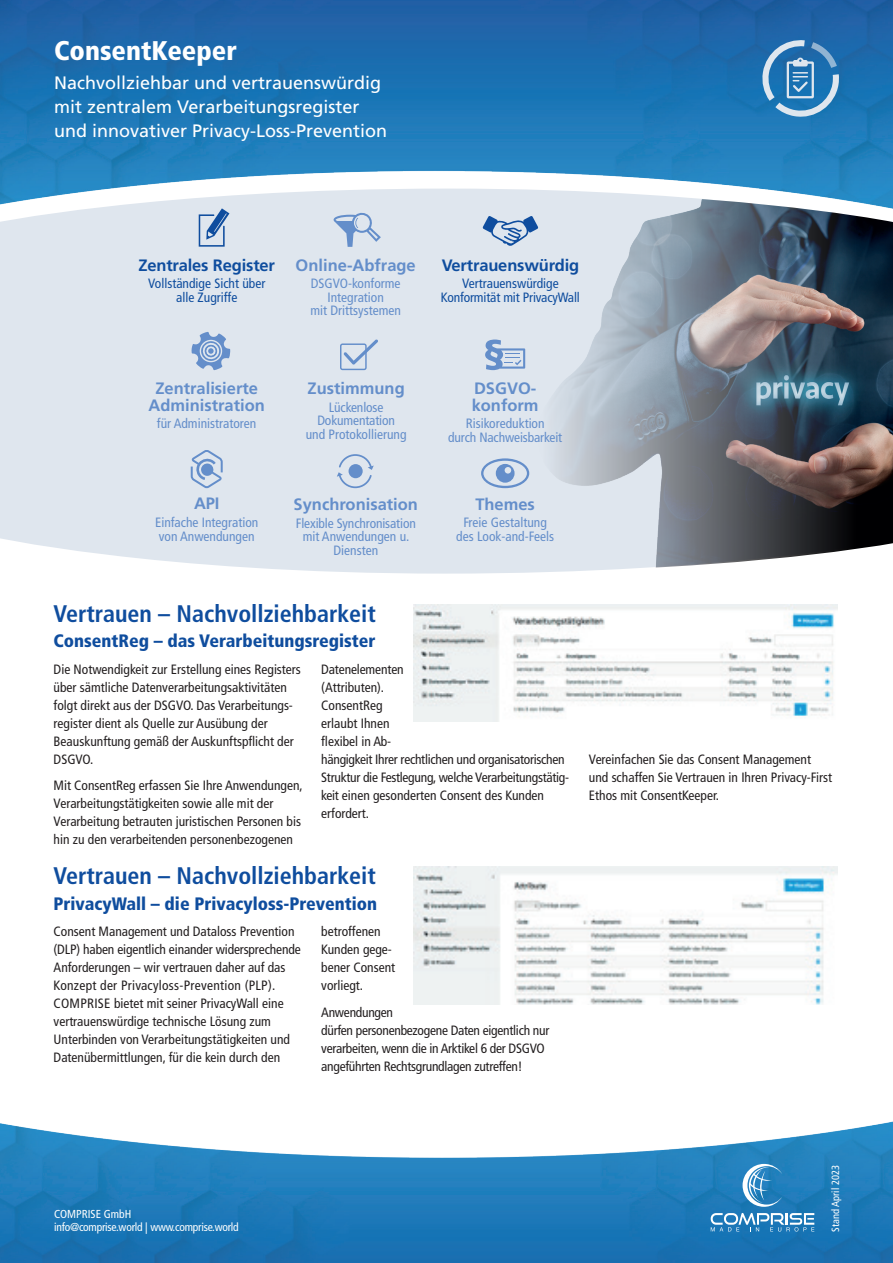
<style>
.page{position:relative;width:893px;height:1263px;background:#fff}
.page>*{position:absolute;margin:0;border:0;box-sizing:border-box;transform-origin:0 0}
.t1{font:900 condensed 27px "Frutiger";color:#fff}
.t2{font:700 condensed 24px "Frutiger";color:#0f4d9e}
.t3{font:18px/24px "Frutiger";color:#fff}
.t4{font:900 condensed 18px "Frutiger";color:#0f4d9e}
.t5{font:700 16.5px/16.5px "Frutiger";color:#648eca;text-align:center}
.t6{font:700 16.5px "Frutiger";letter-spacing:-.01em;color:#0f4d9e}
.t7{font:condensed 13.5px/18px "Frutiger LT Std";color:#231f20}
.t8{font:condensed 13.5px/18px "Frutiger LT Std";letter-spacing:-.02em;color:#231f20}
.t9{font:condensed 13.5px/13.5px "Frutiger";color:#648eca;text-align:center}
.t10{font:condensed 13.5px/13.5px "Frutiger";color:#0f4d9e;text-align:center}
.t11{font:condensed 11.55px/13.2px "Frutiger";letter-spacing:-.02em;color:#fff}
.t12{font:condensed 10.5px "Frutiger";color:#fff}
</style>
<div class="page">
<div style="left:0;top:214px;width:497px;height:88px;background:#dfe6ee"></div>
<div style="left:0;top:302px;width:634px;height:272px;background:#dfe6ee"></div>
<img style="left:497px;top:214px;width:396px;height:354px">
<svg style="left:481px;top:458px;width:48px;height:30px"></svg>
<svg style="left:334px;top:214px;width:47px;height:33px;background:#b9cbe3"></svg>
<svg style="left:337px;top:454px;width:37px;height:34px"></svg>
<div style="left:349px;top:464px;width:14px;height:14px;background:#648eca;border-radius:50%"></div>
<svg style="left:483px;top:216px;width:55px;height:30px;background:#9ab3d3"></svg>
<svg style="left:192px;top:332px;width:38px;height:38px"></svg>
<svg style="left:340px;top:339px;width:38px;height:31px"></svg>
<svg style="left:191px;top:450px;width:32px;height:38px"></svg>
<svg style="left:199px;top:214px;width:30px;height:33px"></svg>
<svg style="left:485px;top:339px;width:40px;height:31px"></svg>
<img style="left:0;top:0;width:893px;height:214px">
<svg style="left:762px;top:40px;width:77px;height:77px;background:#4d8ec0"></svg>
<img style="left:0;top:1121px;width:893px;height:142px">
<img style="left:414px;top:604px;width:423px;height:118px">
<img style="left:414px;top:866px;width:423px;height:138px">
<svg style="left:743px;top:1164px;width:39px;height:43px;background:#599ecb"></svg>
<svg style="left:711px;top:1213px;width:103px;height:18px"></svg>
<h1 class="t1" style="left:54px;top:35px;width:184px">ConsentKeeper</h1>
<h3 class="t3" style="left:54px;top:70px;width:335px">Nachvollziehbar und vertrauenswürdig mit zentralem Verarbeitungsregister und innovativer Privacy-Loss-Prevention</h3>
<p class="t6" style="left:138px;top:255px;width:138px">Zentrales Register</p>
<p class="t10" style="left:148px;top:277px;width:119px">Vollständige Sicht über alle Zugriffe</p>
<p class="t5" style="left:296px;top:257px;width:122px">Online-Abfrage</p>
<p class="t9" style="left:310px;top:277px;width:92px">DSGVO-konforme<br>Integration<br>mit Drittsystemen</p>
<p class="t6" style="left:442px;top:255px;width:139px">Vertrauenswürdig</p>
<p class="t10" style="left:441px;top:277px;width:140px">Vertrauenswürdige<br>Konformität mit PrivacyWall</p>
<p class="t5" style="left:149px;top:380px;width:118px">Zentralisierte<br>Administration</p>
<p class="t9" style="left:157px;top:417px;width:101px">für Administratoren</p>
<p class="t5" style="left:308px;top:380px;width:99px">Zustimmung</p>
<p class="t9" style="left:306px;top:400px;width:102px">Lückenlose<br>Dokumentation<br>und Protokollierung</p>
<p class="t5" style="left:472px;top:380px;width:68px;text-align:left">DSGVO&shy;konform</p>
<p class="t9" style="left:448px;top:417px;width:116px">Risikoreduktion<br>durch Nachweisbarkeit</p>
<p class="t5" style="left:194px;top:495px;width:27px">API</p>
<p class="t9" style="left:155px;top:516px;width:105px;text-align:left">Einfache Integration von Anwendungen</p>
<p class="t5" style="left:294px;top:496px;width:126px">Synchronisation</p>
<p class="t9" style="left:296px;top:516px;width:122px">Flexible Synchronisation mit Anwendungen u.<br>Diensten</p>
<p class="t5" style="left:475px;top:495px;width:61px">Themes</p>
<p class="t9" style="left:456px;top:516px;width:99px">Freie Gestaltung des Look-and-Feels</p>
<h2 class="t2" style="left:54px;top:599px;width:324px">Vertrauen – Nachvollziehbarkeit</h2>
<h3 class="t4" style="left:54px;top:630px;width:323px">ConsentReg – das Verarbeitungsregister</h3>
<p class="t7" style="left:54px;top:660px;width:249px">Die Notwendigkeit zur Erstellung eines Registers über sämtliche Datenverarbeitungsaktivitäten folgt direkt aus der DSGVO. Das Verarbeitungs&shy;register dient als Quelle zur Ausübung der Beauskunftung gemäß der Auskunftspflicht der DSGVO.</p>
<p class="t7" style="left:54px;top:777px;width:251px">Mit ConsentReg erfassen Sie Ihre Anwendungen, Verarbeitungstätigkeiten sowie alle mit der Verarbeitung betrauten juristischen Personen bis hin zu den verarbeitenden personenbezogenen</p>
<p class="t8" style="left:321px;top:660px;width:249px">Datenelementen<br>(Attributen).<br>ConsentReg<br>erlaubt Ihnen<br>flexibel in Ab-<br>hängigkeit Ihrer rechtlichen und organisatorischen<br>Struktur die Festlegung, welche Verarbeitungstätig&shy;keit einen gesonderten Consent des Kunden erfordert.</p>
<h2 class="t2" style="left:54px;top:862px;width:324px">Vertrauen – Nachvollziehbarkeit</h2>
<h3 class="t4" style="left:54px;top:892px;width:325px">PrivacyWall – die Privacyloss-Prevention</h3>
<p class="t7" style="left:54px;top:922px;width:249px">Consent Management und Dataloss Prevention (DLP) haben eigentlich einander widersprechende Anforderungen – wir vertrauen daher auf das Konzept der Privacyloss-Prevention (PLP).<br>COMPRISE bietet mit seiner PrivacyWall eine vertrauenswürdige technische Lösung zum Unterbinden von Verarbeitungstätigkeiten und Datenübermittlungen, für die kein durch den</p>
<p class="t7" style="left:321px;top:922px;width:75px">betroffenen<br>Kunden gege&shy;bener Consent vorliegt.</p>
<p class="t8" style="left:321px;top:1003px;width:230px">Anwendungen<br>dürfen personenbezogene Daten eigentlich nur verarbeiten, wenn die in Arktikel 6 der DSGVO angeführten Rechtsgrundlagen zutreffen!</p>
<p class="t7" style="left:589px;top:750px;width:245px">Vereinfachen Sie das Consent Management und schaffen Sie Vertrauen in Ihren Privacy-First<br>Ethos mit ConsentKeeper.</p>
<p class="t11" style="left:54px;top:1207px;width:186px">COMPRISE GmbH<br>info@comprise.world | www.comprise.world</p>
<p class="t12" style="left:829px;top:1231px;width:68px;rotate:-90deg">Stand April 2023</p>
</div>
